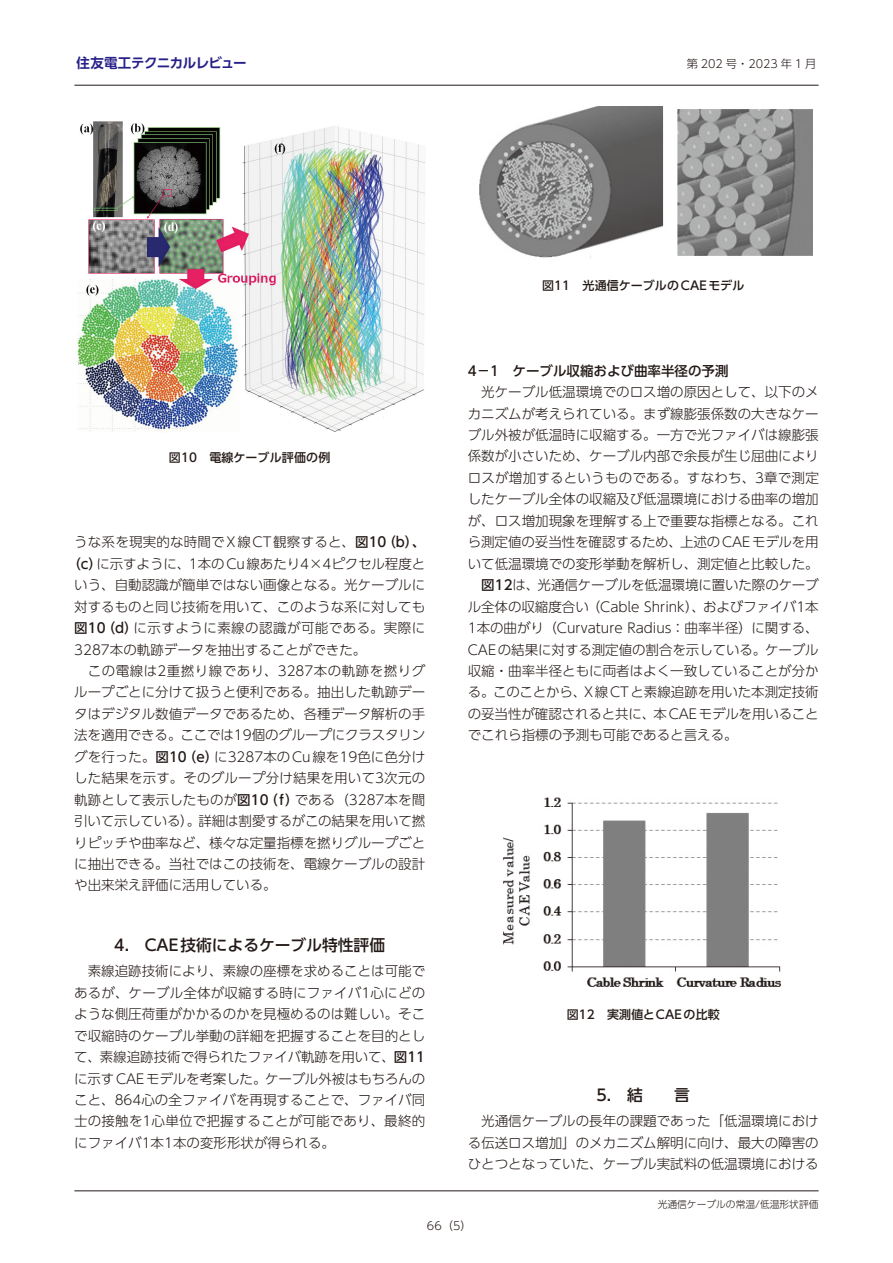
<style>
.page{position:relative;width:893px;height:1263px;background:#fff}
.page>*{position:absolute;margin:0;border:0;box-sizing:border-box;transform-origin:0 0}
.本文-章タイトル{font:500 15.75px "UD Shin Go Pro";color:#231916}
.本文-基本{font:300 13.5px/21.5px "UD Shin Go Pro";color:#231916;text-align:justify}
.本文-基本-2{font:300 13.5px "UD Shin Go Pro";letter-spacing:.035em;color:#231916}
.本文-小見出し{font:500 13.5px "UD Shin Go Pro";color:#231916}
.t1{font:700 13.5px "UD Shin Go Pro De";letter-spacing:-.035em;color:#272088}
.キャプション{font:500 12px "UD Shin Go Pro";letter-spacing:.015em;color:#231916}
.t2{font:300 11.25px "UD Shin Go Pro";color:#231916}
.t3{font:300 9.75px "UD Shin Go Pro";color:#231916}
.s1{font-weight:500}
</style>
<div class="page">
<hr style="left:74px;top:85px;width:745px;height:1px;background:#231916">
<hr style="left:74px;top:1190px;width:745px;height:1px;background:#231916">
<img style="left:77px;top:121px;width:348px;height:311px">
<img style="left:479px;top:106px;width:334px;height:152px">
<img style="left:503px;top:797px;width:278px;height:190px">
<p class="t1" style="left:77px;top:52px;width:172px">住友電工テクニカルレビュー</p>
<p class="t2" style="left:687px;top:55px;width:131px">第 202 号・2023 年 1 月</p>
<p class="キャプション" style="left:169px;top:447px;width:163px">図10　電線ケーブル評価の例</p>
<p class="本文-基本" style="left:74px;top:531px;width:352px">うな系を現実的な時間でX線CT観察すると、<span class="s1">図10（b）、</span></p>
<p class="本文-基本" style="left:67px;top:552px;width:359px"><span class="s1">（c）</span>に示すように、1本のCu線あたり4×4ピクセル程度と</p>
<p class="本文-基本" style="left:74px;top:574px;width:352px">いう、自動認識が簡単ではない画像となる。光ケーブルに</p>
<p class="本文-基本" style="left:74px;top:595px;width:352px">対するものと同じ技術を用いて、このような系に対しても</p>
<p class="本文-基本-2" style="left:74px;top:617px;width:352px"><span class="s1">図10（d）</span>に示すように素線の認識が可能である。実際に</p>
<p class="本文-基本" style="left:74px;top:638px;width:294px">3287本の軌跡データを抽出することができた。</p>
<p class="本文-基本" style="left:74px;top:660px;width:353px;text-indent:14px">この電線は2重撚り線であり、3287本の軌跡を撚りグループごとに分けて扱うと便利である。抽出した軌跡データはデジタル数値データであるため、各種データ解析の手法を適用できる。ここでは19個のグループにクラスタリングを行った。<span class="s1">図10（e）</span>に3287本のCu線を19色に色分けした結果を示す。そのグループ分け結果を用いて3次元の軌跡として表示したものが<span class="s1">図10（f）</span>である（3287本を間引いて示している）。詳細は割愛するがこの結果を用いて撚りピッチや曲率など、様々な定量指標を撚りグループごとに抽出できる。当社ではこの技術を、電線ケーブルの設計や出来栄え評価に活用している。</p>
<p class="本文-章タイトル" style="left:114px;top:932px;width:272px">4.　CAE技術によるケーブル特性評価</p>
<p class="本文-基本" style="left:74px;top:960px;width:353px;text-indent:14px">素線追跡技術により、素線の座標を求めることは可能であるが、ケーブル全体が収縮する時にファイバ1心にどのような側圧荷重がかかるのかを見極めるのは難しい。そこで収縮時のケーブル挙動の詳細を把握することを目的として、素線追跡技術で得られたファイバ軌跡を用いて、<span class="s1">図11</span>に示すCAEモデルを考案した。ケーブル外被はもちろんのこと、864心の全ファイバを再現することで、ファイバ同士の接触を1心単位で把握することが可能であり、最終的にファイバ1本1本の変形形状が得られる。</p>
<p class="キャプション" style="left:542px;top:276px;width:204px">図11　光通信ケーブルのCAEモデル</p>
<p class="本文-小見出し" style="left:468px;top:360px;width:262px">4－1　ケーブル収縮および曲率半径の予測</p>
<p class="本文-基本" style="left:468px;top:381px;width:353px;text-indent:14px">光ケーブル低温環境でのロス増の原因として、以下のメカニズムが考えられている。まず線膨張係数の大きなケーブル外被が低温時に収縮する。一方で光ファイバは線膨張係数が小さいため、ケーブル内部で余長が生じ屈曲によりロスが増加するというものである。すなわち、3章で測定したケーブル全体の収縮及び低温環境における曲率の増加が、ロス増加現象を理解する上で重要な指標となる。これら測定値の妥当性を確認するため、上述のCAEモデルを用いて低温環境での変形挙動を解析し、測定値と比較した。</p>
<p class="本文-基本" style="left:468px;top:574px;width:353px;text-indent:14px"><span class="s1">図12</span>は、光通信ケーブルを低温環境に置いた際のケーブル全体の収縮度合い（Cable Shrink）、およびファイバ1本1本の曲がり（Curvature Radius：曲率半径）に関する、CAEの結果に対する測定値の割合を示している。ケーブル収縮・曲率半径ともに両者はよく一致していることが分かる。このことから、X線CTと素線追跡を用いた本測定技術の妥当性が確認されると共に、本CAEモデルを用いることでこれら指標の予測も可能であると言える。</p>
<p class="キャプション" style="left:567px;top:1005px;width:155px">図12　実測値とCAEの比較</p>
<p class="本文-章タイトル" style="left:596px;top:1082px;width:95px">5.　結　　言</p>
<p class="本文-基本" style="left:468px;top:1110px;width:353px;text-indent:14px">光通信ケーブルの長年の課題であった「低温環境における伝送ロス増加」のメカニズム解明に向け、最大の障害のひとつとなっていた、ケーブル実試料の低温環境における</p>
<p class="t3" style="left:658px;top:1196px;width:162px">光通信ケーブルの常温/低温形状評価</p>
<p class="t2" style="left:427px;top:1217px;width:46px">66（5）</p>
</div>
